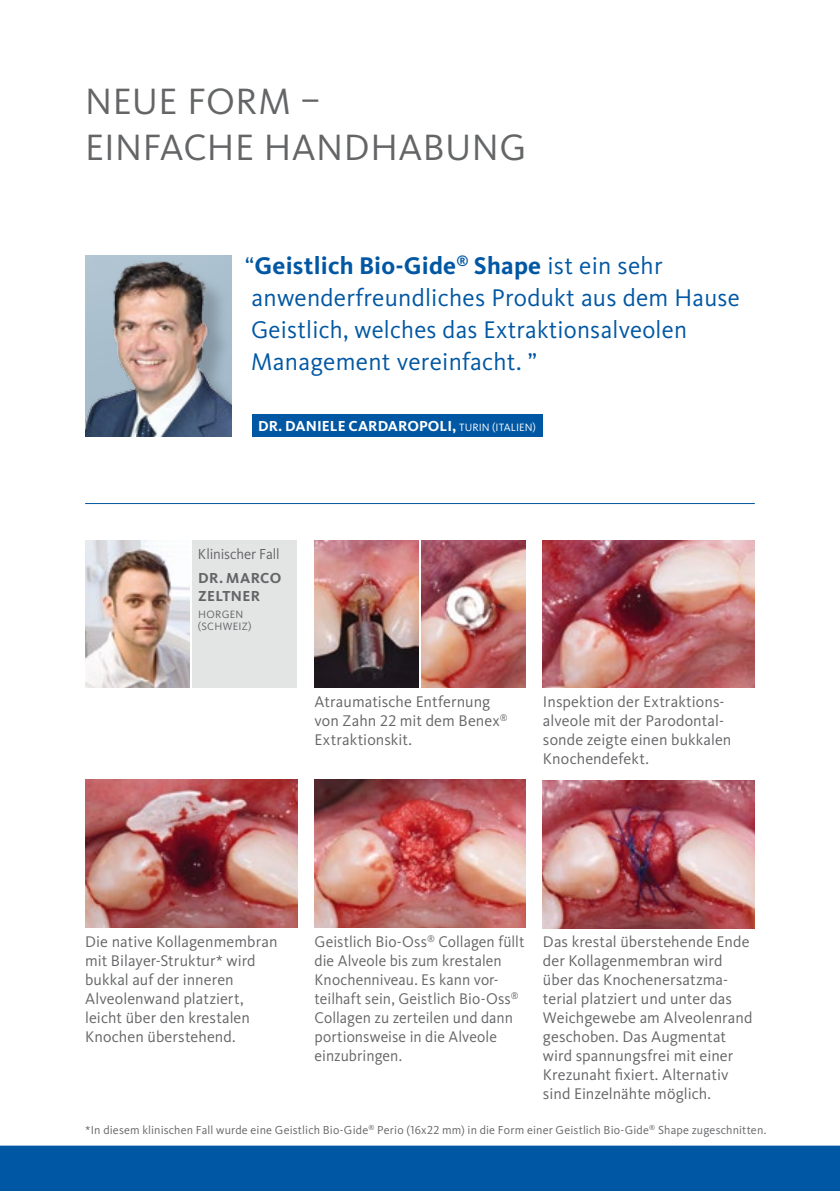
<style>
.page{position:relative;width:840px;height:1191px;background:#fff}
.page>*{position:absolute;margin:0;border:0;box-sizing:border-box;transform-origin:0 0}
.t1{font:38px/46px "Kievit Pro";letter-spacing:.015em;color:#646567}
.t2{font:25px/32px "Kievit Pro";letter-spacing:.01em;color:#0057a3}
.t3{font:16px/19px "Kievit Pro";letter-spacing:.005em;color:#646567}
.t4{font:700 15px "Kievit OT";letter-spacing:.005em;color:#fff}
.t5{font:700 15px/18px "Kievit Pro";letter-spacing:.025em;color:#646567}
.t6{font:15px "Kievit Pro";letter-spacing:-.01em;color:#646567}
.t7{font:12px "Kievit Pro";letter-spacing:.01em;color:#646567}
.t8{font:11px/12px "Kievit Pro";letter-spacing:.03em;color:#646567}
.s1{font-weight:700}
.s2{font-weight:400;font-size:11px}
</style>
<div class="page">
<img style="left:85px;top:255px;width:146px;height:9px">
<div style="left:252px;top:414px;width:290px;height:23px;background:#0057a3"></div>
<div style="left:85px;top:264px;width:146px;height:173px;background:#000;opacity:.2"></div>
<div style="left:0;top:1145px;width:839px;height:46px;background:#0057a3"></div>
<img style="left:314px;top:540px;width:104px;height:148px">
<img style="left:421px;top:540px;width:104px;height:148px">
<img style="left:542px;top:540px;width:212px;height:148px">
<img style="left:85px;top:780px;width:212px;height:147px">
<img style="left:314px;top:780px;width:211px;height:147px">
<img style="left:542px;top:780px;width:212px;height:148px">
<div style="left:192px;top:540px;width:105px;height:148px;background:#e3e4e4"></div>
<hr style="left:85px;top:503px;width:669px;height:1px;background:#0057a3">
<img style="left:85px;top:540px;width:105px;height:148px">
<h1 class="t1" style="left:85px;top:78px;width:442px">NEUE FORM –<br>EINFACHE HANDHABUNG</h1>
<h2 class="t2" style="left:245px;top:250px;width:496px">“<span class="s1">Geistlich Bio-Gide</span><sup>®</sup> <span class="s1">Shape</span> ist ein sehr anwenderfreundliches Produkt aus dem Hause Geistlich, welches das Extraktionsalveolen Management vereinfacht. ”</h2>
<p class="t4" style="left:258px;top:417px;width:279px">DR. DANIELE CARDAROPOLI, <span class="s2">TURIN (ITALIEN)</span></p>
<p class="t6" style="left:198px;top:545px;width:83px">Klinischer Fall</p>
<p class="t5" style="left:198px;top:568px;width:85px">DR. MARCO<br>ZELTNER</p>
<p class="t8" style="left:198px;top:608px;width:55px">HORGEN (SCHWEIZ)</p>
<p class="t3" style="left:314px;top:692px;width:195px">Atraumatische Entfernung von Zahn 22 mit dem Benex<sup>®<br></sup>Extraktionskit.</p>
<p class="t3" style="left:542px;top:692px;width:190px">Inspektion der Extraktions&shy;alveole mit der Parodontal&shy;sonde zeigte einen bukkalen<br>Knochendefekt.</p>
<p class="t3" style="left:85px;top:931px;width:194px">Die native Kollagenmembran mit Bilayer-Struktur* wird bukkal auf der inneren<br>Alveolenwand platziert, leicht über den krestalen<br>Knochen überstehend.</p>
<p class="t3" style="left:314px;top:932px;width:211px">Geistlich Bio-Oss<sup>®</sup> Collagen füllt die Alveole bis zum krestalen<br>Knochenniveau. Es kann vor&shy;teilhaft sein, Geistlich Bio-Oss<sup>®<br></sup>Collagen zu zerteilen und dann portionsweise in die Alveole einzubringen.</p>
<p class="t3" style="left:542px;top:932px;width:211px">Das krestal überstehende Ende der Kollagenmembran wird über das Knochenersatzma&shy;terial platziert und unter das<br>Weichgewebe am Alveolenrand geschoben. Das Augmentat wird spannungsfrei mit einer<br>Krezunaht fixiert. Alternativ sind Einzelnähte möglich.</p>
<p class="t7" style="left:85px;top:1123px;width:682px">*In diesem klinischen Fall wurde eine Geistlich Bio-Gide<sup>®</sup> Perio (16x22 mm) in die Form einer Geistlich Bio-Gide<sup>®</sup> Shape zugeschnitten.</p>
</div>
